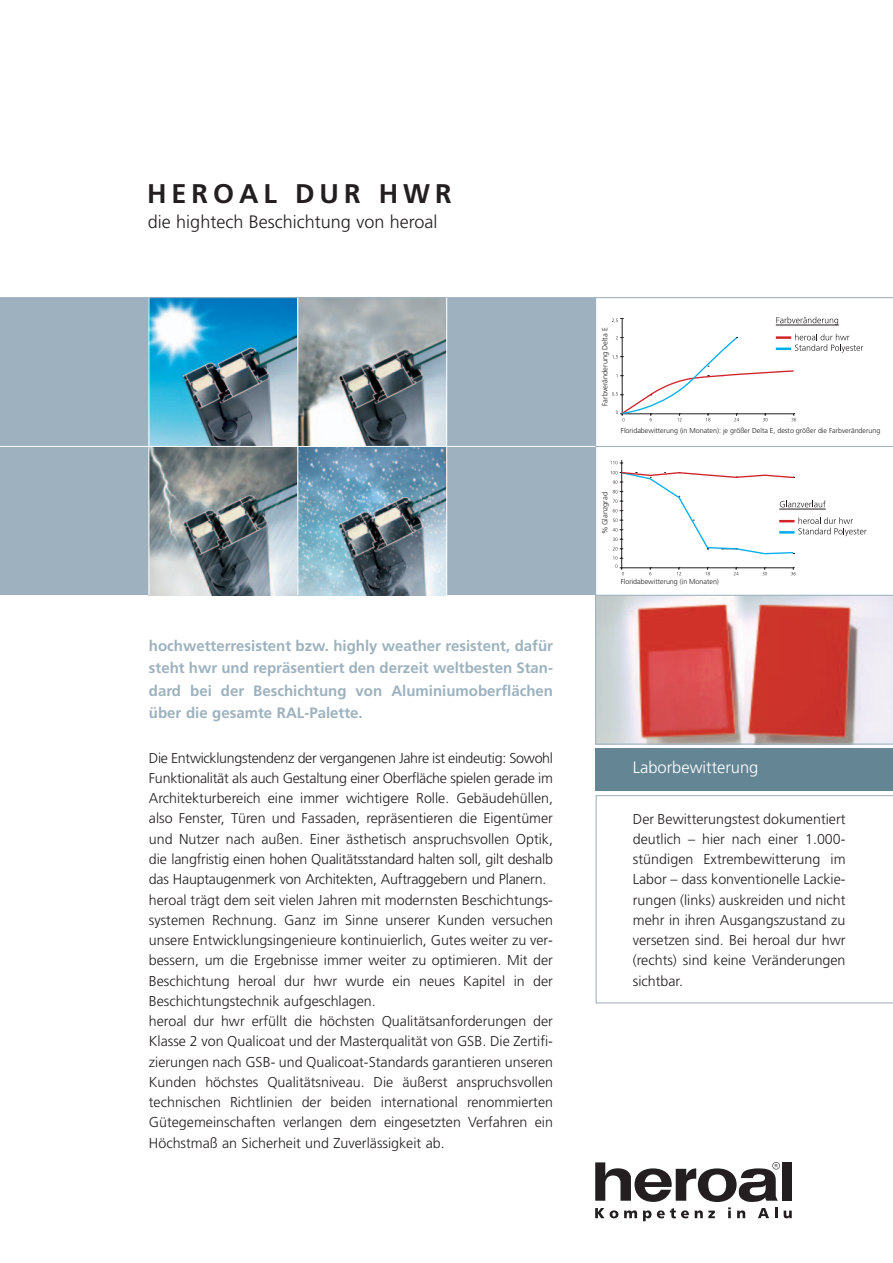
<style>
.page{position:relative;width:893px;height:1263px;background:#fff}
.page>*{position:absolute;margin:0;border:0;box-sizing:border-box;transform-origin:0 0}
.t1{font:700 27px "Frutiger";letter-spacing:.185em;color:#231f20}
.t2{font:300 18px "Frutiger";color:#231f20}
.t3{font:300 16.5px "Frutiger";color:#fff}
.t4{font:700 15px/22.5px "Frutiger";color:#9db2be;text-align:justify}
.t5{font:300 14.25px/20.2px "Frutiger";color:#231f20;text-align:justify}
.t6{font:300 7.5px "Frutiger";color:#231f20}
.t7{font:300 7.2px "Frutiger";letter-spacing:-.005em;color:#231f20}
</style>
<div class="page">
<svg style="left:595px;top:795px;width:297px;height:208px"></svg>
<svg style="left:610px;top:460px;width:256px;height:115px"></svg>
<hr style="left:779px;top:531px;width:15px;height:3px;background:#00aeef">
<img style="left:596px;top:596px;width:296px;height:148px">
<svg style="left:612px;top:317px;width:251px;height:104px"></svg>
<div style="left:446px;top:298px;width:149px;height:148px;background:#9db2be"></div>
<div style="left:0;top:298px;width:298px;height:148px;background:#9db2be"></div>
<img style="left:149px;top:298px;width:148px;height:148px">
<svg style="left:298px;top:298px;width:148px;height:148px;background:#969fa2"></svg>
<div style="left:446px;top:446px;width:149px;height:149px;background:#9db2be"></div>
<img style="left:149px;top:447px;width:148px;height:148px">
<img style="left:298px;top:447px;width:148px;height:148px">
<div style="left:0;top:446px;width:149px;height:149px;background:#9db2be"></div>
<hr style="left:595px;top:298px;width:1px;height:446px;background:#9db2be">
<div style="left:595px;top:748px;width:297px;height:43px;background:#638594"></div>
<svg style="left:595px;top:1162px;width:196px;height:59px"></svg>
<hr style="left:595px;top:744px;width:297px;height:1px;background:#9db2be">
<hr style="left:595px;top:595px;width:297px;height:1px;background:#9db2be">
<hr style="left:0;top:297px;width:892px;height:1px;background:#9db2be">
<hr style="left:0;top:446px;width:595px;height:1px;background:#fff">
<hr style="left:446px;top:298px;width:1px;height:297px;background:#fff">
<hr style="left:148px;top:298px;width:1px;height:297px;background:#fff">
<hr style="left:297px;top:298px;width:1px;height:297px;background:#fff">
<hr style="left:595px;top:446px;width:297px;height:1px;background:#9db2be">
<h1 class="t1" style="left:147px;top:183px;width:306px">HEROAL DUR HWR</h1>
<p class="t2" style="left:148px;top:215px;width:291px">die hightech Beschichtung von heroal</p>
<p class="t4" style="left:149px;top:636px;width:405px">hochwetterresistent bzw. highly weather resistent, dafür steht hwr und repräsentiert den derzeit weltbesten Stan&shy;dard bei der Beschichtung von Aluminiumoberflächen über die gesamte RAL-Palette.</p>
<p class="t5" style="left:149px;top:749px;width:405px;text-align:left">Die Entwicklungstendenz der vergangenen Jahre ist eindeutig: Sowohl Funktionalität als auch Gestaltung einer Oberfläche spielen gerade im Architekturbereich eine immer wichtigere Rolle. Gebäudehüllen, also Fenster, Türen und Fassaden, repräsentieren die Eigentümer und Nutzer nach außen. Einer ästhetisch anspruchsvollen Optik, die langfristig einen hohen Qualitätsstandard halten soll, gilt deshalb das Hauptaugenmerk von Architekten, Auftraggebern und Planern. heroal trägt dem seit vielen Jahren mit modernsten Beschichtungs&shy;systemen Rechnung. Ganz im Sinne unserer Kunden versuchen unsere Entwicklungsingenieure kontinuierlich, Gutes weiter zu ver&shy;bessern, um die Ergebnisse immer weiter zu optimieren. Mit der Beschichtung heroal dur hwr wurde ein neues Kapitel in der Beschichtungstechnik aufgeschlagen.<br>heroal dur hwr erfüllt die höchsten Qualitätsanforderungen der Klasse 2 von Qualicoat und der Masterqualität von GSB. Die Zertifi&shy;zierungen nach GSB- und Qualicoat-Standards garantieren unseren Kunden höchstes Qualitätsniveau. Die äußerst anspruchsvollen technischen Richtlinien der beiden international renommierten Gütegemeinschaften verlangen dem eingesetzten Verfahren ein Höchstmaß an Sicherheit und Zuverlässigkeit ab.</p>
<p class="t6" style="left:601px;top:406px;width:80px;rotate:-90deg">gnur ednär evbr aF D at l e E</p>
<p class="t7" style="left:621px;top:427px;width:261px">Floridabewitterung (in Monaten): je größer Delta E, desto größer die Farbveränderung</p>
<p class="t6" style="left:601px;top:534px;width:44px;rotate:-90deg">% G da r gzna l</p>
<p class="t7" style="left:620px;top:579px;width:100px">Floridabewitterung (in Monaten)</p>
<p class="t3" style="left:632px;top:761px;width:127px">Laborbewitterung</p>
<p class="t5" style="left:632px;top:810px;width:214px">Der Bewitterungstest dokumentiert deutlich – hier nach einer 1.000- stündigen Extrembewitterung im Labor – dass konventionelle Lackie&shy;rungen (links) auskreiden und nicht mehr in ihren Ausgangszustand zu versetzen sind. Bei heroal dur hwr (rechts) sind keine Veränderungen sichtbar.</p>
</div>
